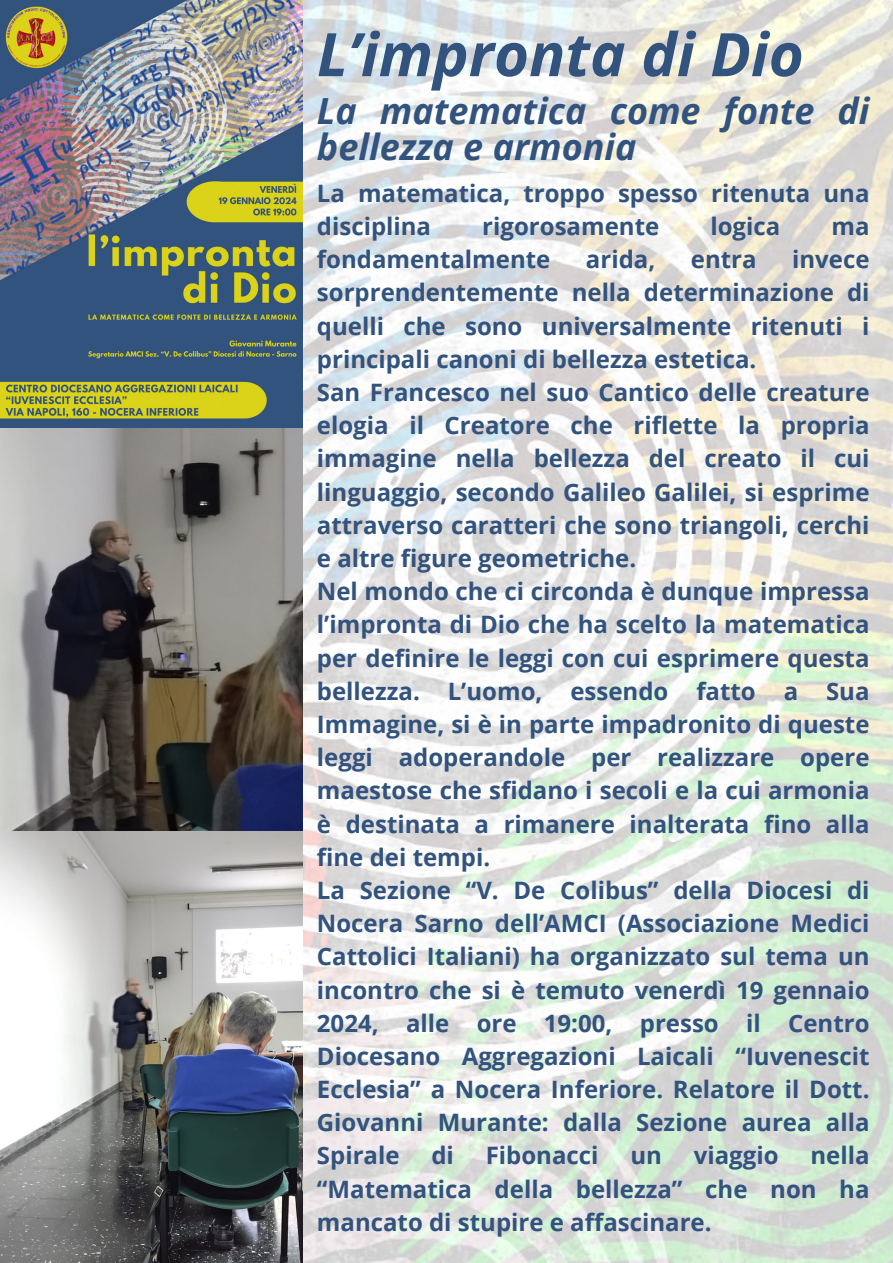
<style>
.page{position:relative;width:893px;height:1263px;background:#fff}
.page>*{position:absolute;margin:0;border:0;box-sizing:border-box;transform-origin:0 0}
.t1{font:italic 700 60px "Open Sans";color:#32537d}
.t2{font:italic 700 36px/36px "Open Sans";color:#32537d}
.t3{font:700 24px/33.2px "Open Sans";color:#32537d;text-align:justify}
</style>
<div class="page">
<img style="left:303px;top:0;width:590px;height:1263px">
<img style="left:0;top:0;width:303px;height:1263px">
<p class="t1" style="left:317px;top:12px;width:488px">L’impronta di Dio</p>
<p class="t2" style="left:317px;top:92px;width:554px">La matematica come fonte di bellezza e armonia</p>
<p class="t3" style="left:317px;top:176px;width:554px">La matematica, troppo spesso ritenuta una disciplina</p>
<p class="t3" style="left:482px;top:209px;width:178px">rigorosamente</p>
<p class="t3" style="left:710px;top:209px;width:71px">logica</p>
<p class="t3" style="left:831px;top:209px;width:40px">ma</p>
<p class="t3" style="left:317px;top:242px;width:235px">fondamentalmente</p>
<p class="t3" style="left:586px;top:242px;width:71px">arida,</p>
<p class="t3" style="left:691px;top:242px;width:67px">entra</p>
<p class="t3" style="left:317px;top:242px;width:554px;text-indent:475px">invece sorprendentemente nella determinazione di quelli che sono universalmente ritenuti i principali canoni di bellezza estetica.</p>
<p class="t3" style="left:317px;top:375px;width:554px">San Francesco nel suo Cantico delle creature elogia il Creatore che riflette la propria immagine nella bellezza del creato il cui linguaggio, secondo Galileo Galilei, si esprime attraverso caratteri che sono triangoli, cerchi e altre figure geometriche.</p>
<p class="t3" style="left:317px;top:574px;width:554px">Nel mondo che ci circonda è dunque impressa l’impronta di Dio che ha scelto la matematica per definire le leggi con cui esprimere questa bellezza. L’uomo, essendo fatto a Sua Immagine, si è in parte impadronito di queste leggi adoperandole per realizzare opere maestose che sfidano i secoli e la cui armonia è destinata a rimanere inalterata fino alla fine dei tempi.</p>
<p class="t3" style="left:317px;top:873px;width:554px">La Sezione “V. De Colibus” della Diocesi di Nocera Sarno dell’AMCI (Associazione Medici Cattolici Italiani) ha organizzato sul tema un incontro che si è temuto venerdì 19 gennaio 2024, alle ore 19:00, presso il Centro Diocesano Aggregazioni Laicali “Iuvenescit Ecclesia” a Nocera Inferiore. Relatore il Dott.<br>Giovanni Murante: dalla Sezione aurea alla Spirale</p>
<p class="t3" style="left:317px;top:1138px;width:554px;text-indent:493px">nella “Matematica della bellezza” che non ha mancato di stupire e affascinare.</p>
<p class="t3" style="left:431px;top:1138px;width:24px">di</p>
<p class="t3" style="left:486px;top:1138px;width:114px">Fibonacci</p>
<p class="t3" style="left:630px;top:1138px;width:33px">un</p>
<p class="t3" style="left:694px;top:1138px;width:86px">viaggio</p>
</div>
